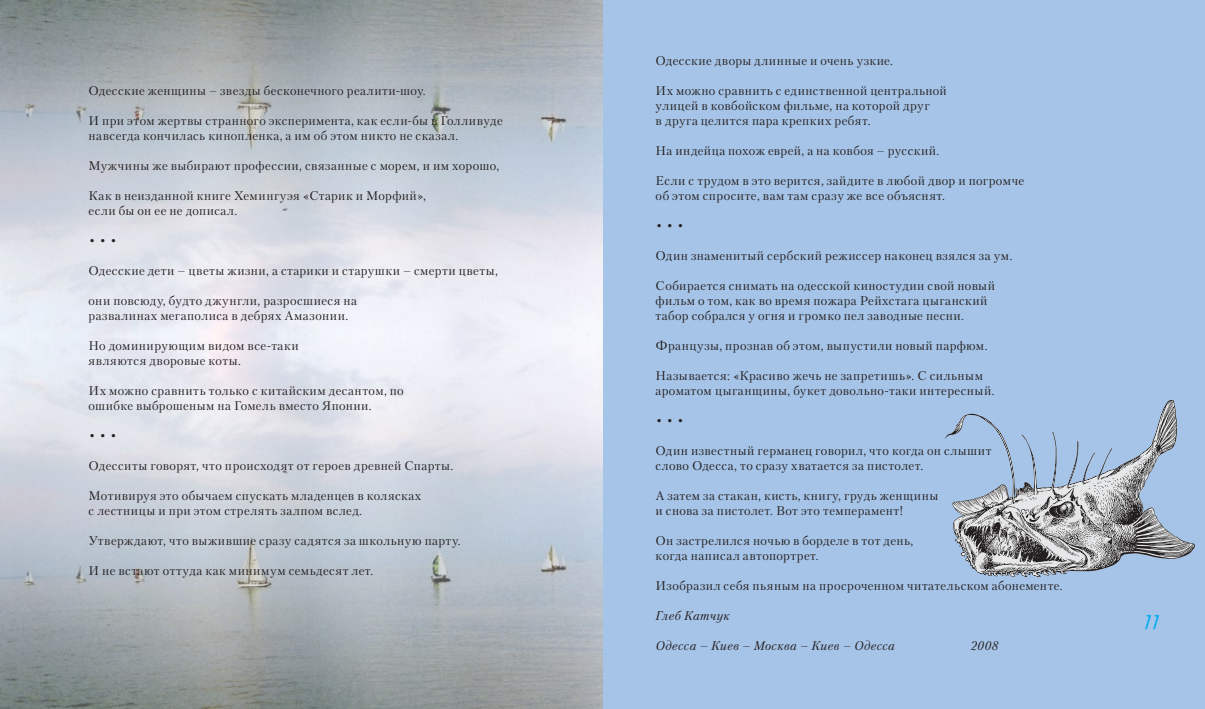
<style>
.page{position:relative;width:1205px;height:709px;background:#a6c4e7}
.page>*{position:absolute;margin:0;border:0;box-sizing:border-box;transform-origin:0 0}
.t1{font:18.75px "SC Amofobia Rain C";color:#00aeef}
.t2{font:12.5px/15px "Petersburg";letter-spacing:.035em;color:#231f20}
.t3{font:italic 12.5px "Petersburg";letter-spacing:.035em;color:#231f20}
</style>
<div class="page">
<img style="left:0;top:336px;width:602px;height:373px">
<svg style="left:0;top:0;width:602px;height:336px;background:#c4c9d0"></svg>
<svg style="left:944px;top:400px;width:251px;height:177px"></svg>
<p class="t2" style="left:89px;top:83px;width:339px">Одесские женщины – звезды бесконечного реалити-шоу.</p>
<p class="t2" style="left:89px;top:113px;width:416px">И при этом жертвы странного эксперимента, как если-бы в Голливуде навсегда кончилась кинопленка, а им об этом никто не сказал.</p>
<p class="t2" style="left:89px;top:158px;width:412px">Мужчины же выбирают профессии, связанные с морем, и им хорошо,</p>
<p class="t2" style="left:89px;top:188px;width:339px">Как в неизданной книге Хемингуэя «Старик и Морфий», если бы он ее не дописал.</p>
<p class="t2" style="left:89px;top:233px;width:30px">• • •</p>
<p class="t2" style="left:89px;top:263px;width:411px">Одесские дети – цветы жизни, а старики и старушки – смерти цветы,</p>
<p class="t2" style="left:89px;top:293px;width:270px">они повсюду, будто джунгли, разросшиеся на развалинах мегаполиса в дебрях Амазонии.</p>
<p class="t2" style="left:89px;top:338px;width:212px">Но доминирующим видом все-таки являются дворовые коты.</p>
<p class="t2" style="left:89px;top:383px;width:317px">Их можно сравнить только с китайским десантом, по ошибке выброшеным на Гомель вместо Японии.</p>
<p class="t2" style="left:89px;top:428px;width:30px">• • •</p>
<p class="t2" style="left:89px;top:458px;width:366px">Одесситы говорят, что происходят от героев древней Спарты.</p>
<p class="t2" style="left:89px;top:488px;width:334px">Мотивируя это обычаем спускать младенцев в колясках с лестницы и при этом стрелять залпом вслед.</p>
<p class="t2" style="left:89px;top:533px;width:374px">Утверждают, что выжившие сразу садятся за школьную парту.</p>
<p class="t2" style="left:89px;top:563px;width:286px">И не встают оттуда как минимум семьдесят лет.</p>
<p class="t2" style="left:656px;top:53px;width:239px">Одесские дворы длинные и очень узкие.</p>
<p class="t2" style="left:656px;top:83px;width:293px">Их можно сравнить с единственной центральной улицей в ковбойском фильме, на которой друг<br>в друга целится пара крепких ребят.</p>
<p class="t2" style="left:656px;top:143px;width:285px">На индейца похож еврей, а на ковбоя – русский.</p>
<p class="t2" style="left:656px;top:173px;width:370px">Если с трудом в это верится, зайдите в любой двор и погромче об этом спросите, вам там сразу же все объяснят.</p>
<p class="t2" style="left:656px;top:218px;width:30px">• • •</p>
<p class="t2" style="left:656px;top:248px;width:358px">Один знаменитый сербский режиссер наконец взялся за ум.</p>
<p class="t2" style="left:656px;top:278px;width:341px">Собирается снимать на одесской киностудии свой новый фильм о том, как во время пожара Рейхстага цыганский табор собрался у огня и громко пел заводные песни.</p>
<p class="t2" style="left:656px;top:338px;width:333px">Французы, прознав об этом, выпустили новый парфюм.</p>
<p class="t2" style="left:656px;top:368px;width:340px">Называется: «Красиво жечь не запретишь». С сильным ароматом цыганщины, букет довольно-таки интересный.</p>
<p class="t2" style="left:656px;top:413px;width:30px">• • •</p>
<p class="t2" style="left:656px;top:443px;width:337px">Один известный германец говорил, что когда он слышит слово Одесса, то сразу хватается за пистолет.</p>
<p class="t2" style="left:656px;top:488px;width:284px">А затем за стакан, кисть, книгу, грудь женщины и снова за пистолет. Вот это темперамент!</p>
<p class="t2" style="left:656px;top:533px;width:259px">Он застрелился ночью в борделе в тот день, когда написал автопортрет.</p>
<p class="t2" style="left:656px;top:578px;width:408px">Изобразил себя пьяным на просроченном читательском абонементе.</p>
<p class="t3" style="left:656px;top:607px;width:76px">Глеб Катчук</p>
<p class="t3" style="left:656px;top:637px;width:241px">Одесса – Киев – Москва – Киев – Одесса</p>
<p class="t3" style="left:971px;top:637px;width:29px">2008</p>
<h1 class="t1" style="left:1143px;top:612px;width:18px">77</h1>
</div>
